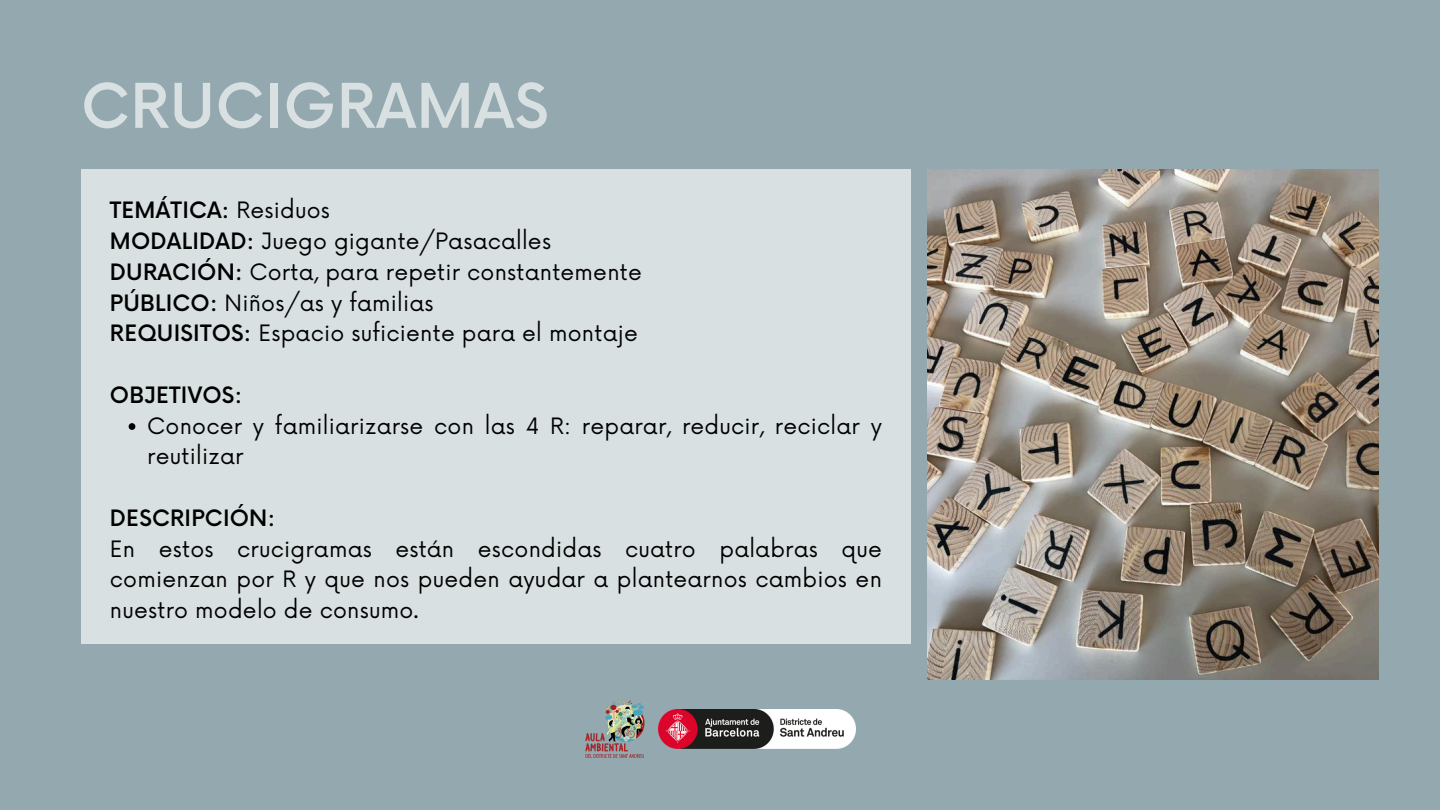
<style>
.page{position:relative;width:1440px;height:810px;background:#94a9af}
.page>*{position:absolute;margin:0;border:0;box-sizing:border-box;transform-origin:0 0}
.t1{font:500 60px "Now";letter-spacing:.01em;color:#d8e0e2}
.t2{font:22px/30.8px "Now";letter-spacing:.01em;color:#000}
.t3{font:500 22px "Now";letter-spacing:.01em;color:#000}
.s1{font-weight:400}
.s2{font-weight:500}
</style>
<div class="page">
<div style="left:81px;top:170px;width:830px;height:474px;background:#d8e0e2"></div>
<svg style="left:129px;top:423px;width:6px;height:7px"></svg>
<img style="left:658px;top:709px;width:198px;height:39px">
<img style="left:585px;top:700px;width:60px;height:58px">
<img style="left:927px;top:170px;width:452px;height:509px">
<h1 class="t1" style="left:81px;top:74px;width:469px">CRUCIGRAMAS</h1>
<p class="t3" style="left:110px;top:199px;width:222px">TEMÁTICA: <span class="s1">Residuos</span></p>
<p class="t2" style="left:110px;top:227px;width:443px"><span class="s2">MODALIDAD:</span> Juego gigante/Pasacalles</p>
<p class="t2" style="left:110px;top:258px;width:533px"><span class="s2">DURACIÓN:</span> Corta, para repetir constantemente</p>
<p class="t2" style="left:110px;top:288px;width:325px"><span class="s2">PÚBLICO:</span> Niños/as y familias</p>
<p class="t2" style="left:110px;top:319px;width:529px"><span class="s2">REQUISITOS:</span> Espacio suficiente para el montaje</p>
<h2 class="t3" style="left:110px;top:383px;width:134px">OBJETIVOS:</h2>
<p class="t2" style="left:147px;top:411px;width:736px">Conocer y familiarizarse con las 4 R: reparar, reducir, reciclar y reutilizar</p>
<p class="t3" style="left:110px;top:506px;width:167px">DESCRIPCIÓN:</p>
<p class="t2" style="left:110px;top:534px;width:774px;text-align:justify">En estos crucigramas están escondidas cuatro palabras que comienzan por R y que nos pueden ayudar a plantearnos cambios en nuestro modelo de consumo.</p>
</div>
